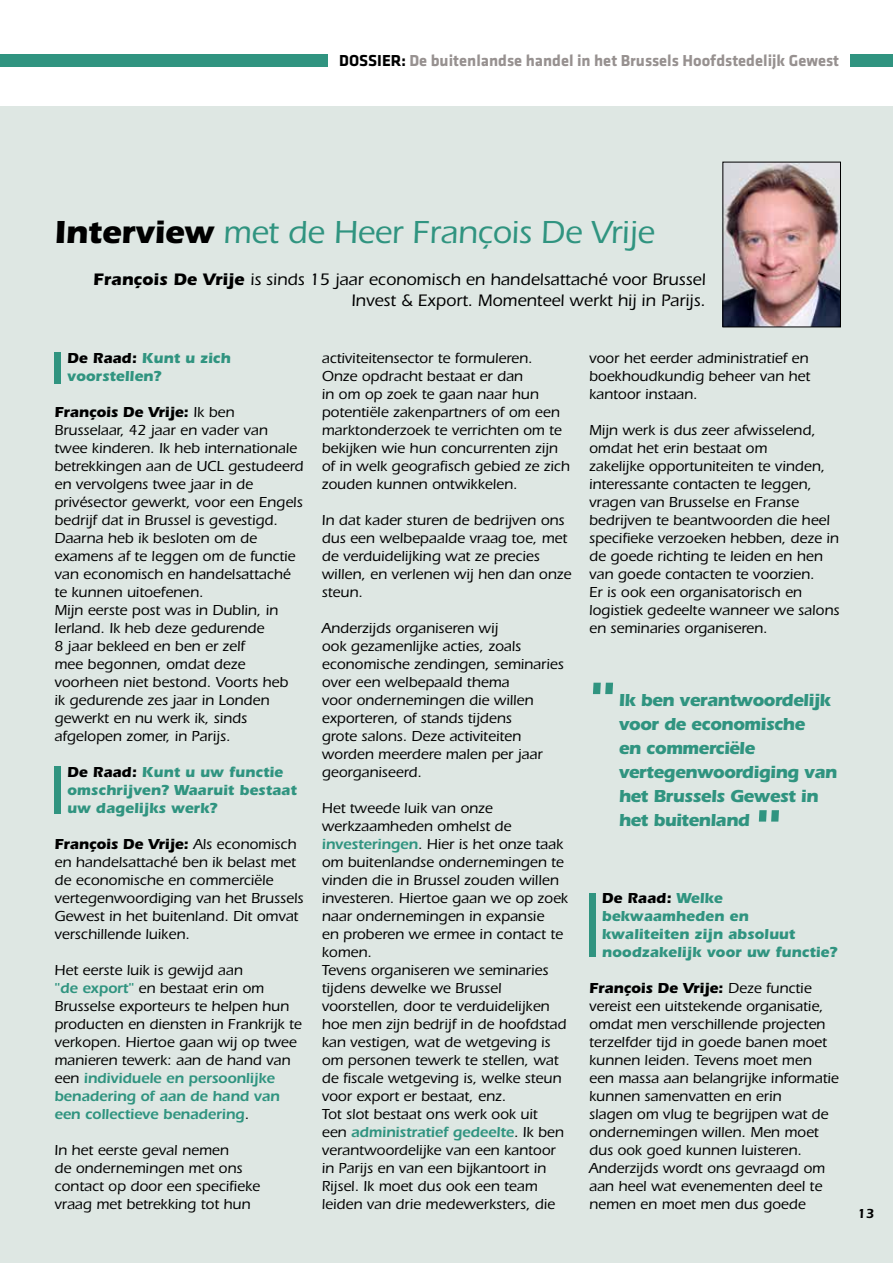
<style>
.page{position:relative;width:893px;height:1263px;background:#fff}
.page>*{position:absolute;margin:0;border:0;box-sizing:border-box;transform-origin:0 0}
.t1{font:700 60px "ITC Eras Std";color:#309480}
.t2{font:500 33px "ITC Eras Std";letter-spacing:-.01em;color:#309480}
.t3{font:700 18px/24px "ITC Eras Std";letter-spacing:-.03em;color:#309480}
.t4{font:500 17.25px/21px "ITC Eras Std";color:#000;text-align:right}
.t5{font:16.5px "Klavika Bold Bold OSTF";color:#979190}
.t6{font:500 15px/18px "ITC Eras Std";color:#000}
.t7{font:700 15px/18px "ITC Eras Std";color:#309480}
.t8{font:600 13.5px "ITC Eras Std";color:#000}
.s1{color:#000}
.s2{font-weight:700;color:#000}
.s3{font-weight:700}
.s4{font-weight:600;color:#309480}
</style>
<div class="page">
<div style="left:850px;top:54px;width:43px;height:13px;background:#309480"></div>
<div style="left:0;top:54px;width:327px;height:13px;background:#309480"></div>
<div style="left:0;top:106px;width:893px;height:1157px;background:#dee7e3"></div>
<div style="left:54px;top:353px;width:7px;height:31px;background:#309480"></div>
<div style="left:54px;top:767px;width:7px;height:47px;background:#309480"></div>
<div style="left:589px;top:893px;width:6px;height:64px;background:#309480"></div>
<img style="left:725px;top:164px;width:114px;height:161px">
<div style="left:723px;top:162px;width:118px;height:165px;border:1px solid #000"></div>
<p class="t5" style="left:339px;top:51px;width:501px"><span class="s1">DOSSIER:</span> De buitenlandse handel in het Brussels Hoofdstedelijk Gewest</p>
<h2 class="t2" style="left:54px;top:213px;width:602px"><span class="s2">Interview</span> met de Heer François De Vrije</h2>
<p class="t4" style="left:93px;top:269px;width:614px"><span class="s3">François De Vrije</span> is sinds 15 jaar economisch en handelsattaché voor Brussel<br>Invest &amp; Export. Momenteel werkt hij in Parijs.</p>
<p class="t7" style="left:67px;top:349px;width:165px"><span class="s1">De Raad:</span> Kunt u zich voorstellen?</p>
<p class="t6" style="left:54px;top:403px;width:251px"><span class="s3">François De Vrije:</span> Ik ben<br>Brusselaar, 42 jaar en vader van twee kinderen. Ik heb internationale betrekkingen aan de UCL gestudeerd en vervolgens twee jaar in de privésector gewerkt, voor een Engels bedrijf dat in Brussel is gevestigd.<br>Daarna heb ik besloten om de examens af te leggen om de functie van economisch en handelsattaché te kunnen uitoefenen.<br>Mijn eerste post was in Dublin, in<br>Ierland. Ik heb deze gedurende<br>8 jaar bekleed en ben er zelf<br>mee begonnen, omdat deze voorheen niet bestond. Voorts heb<br>ik gedurende zes jaar in Londen gewerkt en nu werk ik, sinds afgelopen zomer, in Parijs.</p>
<p class="t7" style="left:67px;top:763px;width:231px"><span class="s1">De Raad:</span> Kunt u uw functie omschrijven? Waaruit bestaat uw dagelijks werk?</p>
<p class="t6" style="left:54px;top:835px;width:250px"><span class="s3">François De Vrije:</span> Als economisch en handelsattaché ben ik belast met de economische en commerciële vertegenwoordiging van het Brussels<br>Gewest in het buitenland. Dit omvat verschillende luiken.</p>
<p class="t6" style="left:54px;top:961px;width:249px">Het eerste luik is gewijd aan<br><span class="s4">"de export"</span> en bestaat erin om<br>Brusselse exporteurs te helpen hun producten en diensten in Frankrijk te verkopen. Hiertoe gaan wij op twee manieren tewerk: aan de hand van een <span class="s4">individuele en persoonlijke benadering of aan de hand van een collectieve benadering</span>.</p>
<p class="t6" style="left:54px;top:1141px;width:207px">In het eerste geval nemen<br>de ondernemingen met ons contact op door een specifieke vraag met betrekking tot hun</p>
<p class="t6" style="left:322px;top:349px;width:250px">activiteitensector te formuleren.<br>Onze opdracht bestaat er dan<br>in om op zoek te gaan naar hun potentiële zakenpartners of om een marktonderzoek te verrichten om te bekijken wie hun concurrenten zijn of in welk geografisch gebied ze zich zouden kunnen ontwikkelen.</p>
<p class="t6" style="left:322px;top:511px;width:251px">In dat kader sturen de bedrijven ons dus een welbepaalde vraag toe, met de verduidelijking wat ze precies willen, en verlenen wij hen dan onze steun.</p>
<p class="t6" style="left:322px;top:619px;width:244px">Anderzijds organiseren wij<br>ook gezamenlijke acties, zoals economische zendingen, seminaries over een welbepaald thema<br>voor ondernemingen die willen exporteren, of stands tijdens<br>grote salons. Deze activiteiten worden meerdere malen per jaar georganiseerd.</p>
<p class="t6" style="left:322px;top:799px;width:248px">Het tweede luik van onze werkzaamheden omhelst de <span class="s4">investeringen</span>. Hier is het onze taak om buitenlandse ondernemingen te vinden die in Brussel zouden willen investeren. Hiertoe gaan we op zoek naar ondernemingen in expansie<br>en proberen we ermee in contact te komen.<br>Tevens organiseren we seminaries tijdens dewelke we Brussel voorstellen, door te verduidelijken hoe men zijn bedrijf in de hoofdstad kan vestigen, wat de wetgeving is om personen tewerk te stellen, wat de fiscale wetgeving is, welke steun voor export er bestaat, enz.<br>Tot slot bestaat ons werk ook uit<br>een <span class="s4">administratief gedeelte</span>. Ik ben verantwoordelijke van een kantoor in Parijs en van een bijkantoort in<br>Rijsel. Ik moet dus ook een team leiden van drie medewerksters, die</p>
<p class="t6" style="left:589px;top:349px;width:223px">voor het eerder administratief en boekhoudkundig beheer van het kantoor instaan.</p>
<p class="t6" style="left:589px;top:421px;width:252px">Mijn werk is dus zeer afwisselend, omdat het erin bestaat om<br>zakelijke opportuniteiten te vinden, interessante contacten te leggen, vragen van Brusselse en Franse bedrijven te beantwoorden die heel specifieke verzoeken hebben, deze in de goede richting te leiden en hen van goede contacten te voorzien.<br>Er is ook een organisatorisch en logistiek gedeelte wanneer we salons en seminaries organiseren.</p>
<h1 class="t1" style="left:589px;top:668px;width:27px">"</h1>
<p class="t3" style="left:619px;top:688px;width:220px">Ik ben verantwoordelijk voor de economische<br>en commerciële vertegenwoordiging van het Brussels Gewest in het buitenland</p>
<h1 class="t1" style="left:755px;top:795px;width:27px">"</h1>
<p class="t7" style="left:602px;top:889px;width:237px"><span class="s1">De Raad:</span> Welke bekwaamheden en kwaliteiten zijn absoluut noodzakelijk voor uw functie?</p>
<p class="t6" style="left:589px;top:979px;width:251px"><span class="s3">François De Vrije:</span> Deze functie vereist een uitstekende organisatie, omdat men verschillende projecten terzelfder tijd in goede banen moet kunnen leiden. Tevens moet men een massa aan belangrijke informatie kunnen samenvatten en erin<br>slagen om vlug te begrijpen wat de ondernemingen willen. Men moet dus ook goed kunnen luisteren.<br>Anderzijds wordt ons gevraagd om aan heel wat evenementen deel te nemen en moet men dus goede</p>
<p class="t8" style="left:857px;top:1206px;width:19px">13</p>
</div>
